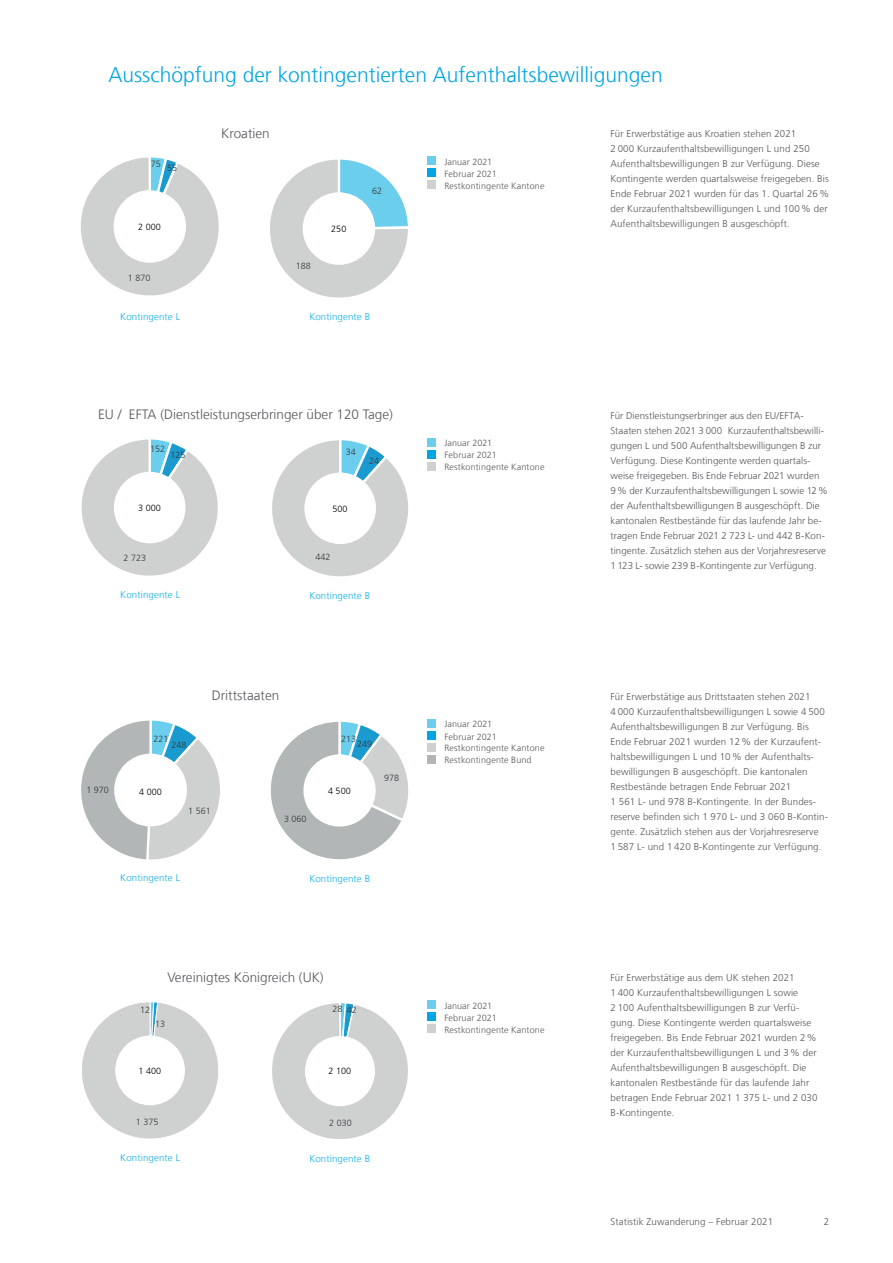
<style>
.page{position:relative;width:893px;height:1263px;background:#fff}
.page>*{position:absolute;margin:0;border:0;box-sizing:border-box;transform-origin:0 0}
.Titel_Grafik{font:300 21px "Frutiger LT Com";color:#00a5e3}
.Untertitel{font:300 13.5px "Frutiger LT Com";color:#57585a}
.Lauftext{font:300 9.75px/15px "Frutiger LT Com";letter-spacing:.01em;color:#57585a}
.Lauftext-2{font:300 9.75px "Frutiger LT Com";letter-spacing:.01em;color:#13b1e8}
.Untertitel_03{font:300 9px "Frutiger LT Com";letter-spacing:.015em;color:#57585a}
.t1{font:300 9px "Frutiger LT Com";letter-spacing:.005em;color:#36393c}
.t2{font:300 9px "Frutiger LT Com";letter-spacing:.005em;color:#000001}
.t3{font:300 9px "Frutiger LTW02 45";color:#36393c}
.t4{font:300 9px "Frutiger LTW02 45";color:#000001}
</style>
<div class="page">
<svg style="left:81px;top:720px;width:139px;height:140px"></svg>
<svg style="left:81px;top:157px;width:138px;height:139px"></svg>
<svg style="left:270px;top:159px;width:138px;height:139px"></svg>
<svg style="left:81px;top:439px;width:137px;height:137px"></svg>
<svg style="left:272px;top:440px;width:137px;height:137px"></svg>
<svg style="left:270px;top:721px;width:139px;height:139px"></svg>
<svg style="left:82px;top:1002px;width:136px;height:137px"></svg>
<svg style="left:272px;top:1003px;width:136px;height:136px"></svg>
<div style="left:427px;top:157px;width:9px;height:8px;background:#6aceec"></div>
<div style="left:427px;top:169px;width:9px;height:8px;background:#00a5e3"></div>
<div style="left:427px;top:181px;width:9px;height:8px;background:#cfd1d0"></div>
<div style="left:427px;top:438px;width:9px;height:8px;background:#6aceec"></div>
<div style="left:427px;top:450px;width:9px;height:8px;background:#00a5e3"></div>
<div style="left:427px;top:462px;width:9px;height:8px;background:#cfd1d0"></div>
<div style="left:427px;top:719px;width:9px;height:9px;background:#6aceec"></div>
<div style="left:427px;top:731px;width:9px;height:9px;background:#00a5e3"></div>
<div style="left:427px;top:743px;width:9px;height:9px;background:#cfd1d0"></div>
<div style="left:427px;top:755px;width:9px;height:9px;background:#b2b6b6"></div>
<div style="left:427px;top:1000px;width:9px;height:9px;background:#6aceec"></div>
<div style="left:427px;top:1012px;width:9px;height:9px;background:#00a5e3"></div>
<div style="left:427px;top:1024px;width:9px;height:9px;background:#cfd1d0"></div>
<p class="Titel_Grafik" style="left:108px;top:62px;width:556px">Ausschöpfung der kontingentierten Aufenthaltsbewilligungen</p>
<p class="t1" style="left:151px;top:161px;width:28px">75 55</p>
<p class="t2" style="left:138px;top:221px;width:24px">2 000</p>
<p class="t1" style="left:128px;top:273px;width:24px">1 870</p>
<p class="Untertitel" style="left:221px;top:125px;width:50px">Kroatien</p>
<p class="t1" style="left:296px;top:261px;width:17px">188</p>
<p class="t2" style="left:331px;top:223px;width:17px">250</p>
<p class="t1" style="left:372px;top:186px;width:12px">62</p>
<p class="Lauftext-2" style="left:120px;top:311px;width:61px">Kontingente L</p>
<p class="Lauftext-2" style="left:309px;top:311px;width:62px">Kontingente B</p>
<p class="Untertitel" style="left:98px;top:407px;width:296px">EU / EFTA (Dienstleistungserbringer über 120 Tage)</p>
<p class="t1" style="left:150px;top:444px;width:17px">152</p>
<p class="t1" style="left:170px;top:450px;width:17px">125</p>
<p class="t1" style="left:346px;top:446px;width:12px">34</p>
<p class="t1" style="left:369px;top:455px;width:12px">24</p>
<p class="t2" style="left:138px;top:502px;width:24px">3 000</p>
<p class="t2" style="left:332px;top:503px;width:17px">500</p>
<p class="t1" style="left:124px;top:552px;width:24px">2 723</p>
<p class="t1" style="left:315px;top:552px;width:17px">442</p>
<p class="Lauftext-2" style="left:120px;top:589px;width:61px">Kontingente L</p>
<p class="Lauftext-2" style="left:309px;top:590px;width:62px">Kontingente B</p>
<p class="Untertitel" style="left:212px;top:688px;width:69px">Drittstaaten</p>
<p class="t3" style="left:153px;top:734px;width:17px">221</p>
<p class="t3" style="left:172px;top:740px;width:17px">248</p>
<p class="t1" style="left:341px;top:733px;width:17px">213</p>
<p class="t1" style="left:357px;top:739px;width:17px">249</p>
<p class="t1" style="left:384px;top:773px;width:17px">978</p>
<p class="t3" style="left:86px;top:785px;width:24px">1 970</p>
<p class="t4" style="left:139px;top:786px;width:24px">4 000</p>
<p class="t2" style="left:328px;top:785px;width:24px">4 500</p>
<p class="t3" style="left:188px;top:806px;width:24px">1 561</p>
<p class="Lauftext-2" style="left:120px;top:872px;width:61px">Kontingente L</p>
<p class="t1" style="left:284px;top:813px;width:24px">3 060</p>
<p class="Lauftext-2" style="left:309px;top:873px;width:62px">Kontingente B</p>
<p class="t1" style="left:140px;top:1005px;width:12px">12</p>
<p class="Untertitel" style="left:167px;top:969px;width:158px">Vereinigtes Königreich (UK)</p>
<p class="t1" style="left:155px;top:1018px;width:12px">13</p>
<p class="t1" style="left:332px;top:1004px;width:26px">28 42</p>
<p class="t2" style="left:139px;top:1065px;width:24px">1 400</p>
<p class="t2" style="left:329px;top:1066px;width:24px">2 100</p>
<p class="t1" style="left:136px;top:1117px;width:24px">1 375</p>
<p class="t1" style="left:329px;top:1117px;width:24px">2 030</p>
<p class="Lauftext-2" style="left:120px;top:1152px;width:61px">Kontingente L</p>
<p class="Lauftext-2" style="left:309px;top:1153px;width:62px">Kontingente B</p>
<p class="Untertitel_03" style="left:444px;top:156px;width:49px">Januar 2021</p>
<p class="Untertitel_03" style="left:444px;top:169px;width:54px">Februar 2021</p>
<p class="Untertitel_03" style="left:444px;top:180px;width:102px">Restkontingente Kantone</p>
<p class="Untertitel_03" style="left:444px;top:438px;width:49px">Januar 2021</p>
<p class="Untertitel_03" style="left:444px;top:450px;width:54px">Februar 2021</p>
<p class="Untertitel_03" style="left:444px;top:462px;width:102px">Restkontingente Kantone</p>
<p class="Untertitel_03" style="left:444px;top:719px;width:49px">Januar 2021</p>
<p class="Untertitel_03" style="left:444px;top:731px;width:54px">Februar 2021</p>
<p class="Untertitel_03" style="left:444px;top:743px;width:102px">Restkontingente Kantone</p>
<p class="Untertitel_03" style="left:444px;top:755px;width:89px">Restkontingente Bund</p>
<p class="Untertitel_03" style="left:444px;top:1000px;width:49px">Januar 2021</p>
<p class="Untertitel_03" style="left:444px;top:1012px;width:54px">Februar 2021</p>
<p class="Untertitel_03" style="left:444px;top:1024px;width:102px">Restkontingente Kantone</p>
<p class="Lauftext" style="left:610px;top:127px;width:220px">Für Erwerbstätige aus Kroatien stehen 2021<br>2 000 Kurzaufenthaltsbewilligungen L und 250<br>Aufenthaltsbewilligungen B zur Verfügung. Diese Kontingente werden quartalsweise freigegeben. Bis Ende Februar 2021 wurden für das 1. Quartal 26% der Kurzaufenthaltsbewilligungen L und 100% der Aufenthaltsbewilligungen B ausgeschöpft.</p>
<p class="Lauftext" style="left:610px;top:409px;width:219px">Für Dienstleistungserbringer aus den EU/EFTA-Staaten stehen 2021 3 000 Kurzaufenthaltsbewilli&shy;gungen L und 500 Aufenthaltsbewilligungen B zur Verfügung. Diese Kontingente werden quartals&shy;weise freigegeben. Bis Ende Februar 2021 wurden 9% der Kurzaufenthaltsbewilligungen L sowie 12% der Aufenthaltsbewilligungen B ausgeschöpft. Die kantonalen Restbestände für das laufende Jahr be&shy;tragen Ende Februar 2021 2 723 L- und 442 B-Kon&shy;tingente. Zusätzlich stehen aus der Vorjahresreserve 1 123 L- sowie 239 B-Kontingente zur Verfügung.</p>
<p class="Lauftext" style="left:610px;top:689px;width:219px">Für Erwerbstätige aus Drittstaaten stehen 2021<br>4 000 Kurzaufenthaltsbewilligungen L sowie 4 500<br>Aufenthaltsbewilligungen B zur Verfügung. Bis Ende Februar 2021 wurden 12% der Kurzaufent&shy;haltsbewilligungen L und 10% der Aufenthalts&shy;bewilligungen B ausgeschöpft. Die kantonalen Restbestände betragen Ende Februar 2021<br>1 561 L- und 978 B-Kontingente. In der Bundes&shy;reserve befinden sich 1 970 L- und 3 060 B-Kontin&shy;gente. Zusätzlich stehen aus der Vorjahresreserve<br>1 587 L- und 1 420 B-Kontingente zur Verfügung.</p>
<p class="Lauftext" style="left:610px;top:970px;width:208px">Für Erwerbstätige aus dem UK stehen 2021<br>1 400 Kurzaufenthaltsbewilligungen L sowie<br>2 100 Aufenthaltsbewilligungen B zur Verfü&shy;gung. Diese Kontingente werden quartalsweise freigegeben. Bis Ende Februar 2021 wurden 2% der Kurzaufenthaltsbewilligungen L und 3% der Aufenthaltsbewilligungen B ausgeschöpft. Die kantonalen Restbestände für das laufende Jahr betragen Ende Februar 2021 1 375 L- und 2 030<br>B-Kontingente.</p>
<p class="Lauftext" style="left:610px;top:1215px;width:164px">Statistik Zuwanderung – Februar 2021</p>
<p class="Lauftext" style="left:824px;top:1215px;width:7px">2</p>
</div>
